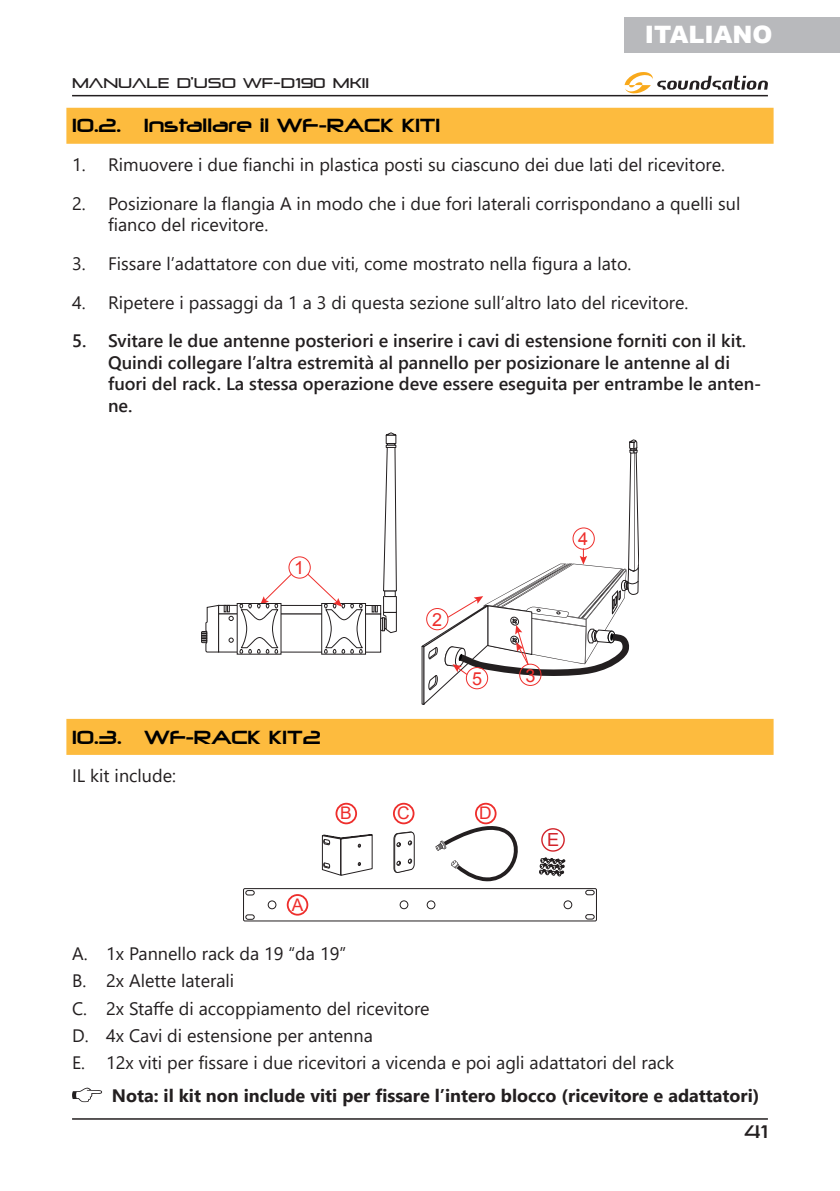
<style>
.page{position:relative;width:840px;height:1191px;background:#fff}
.page>*{position:absolute;margin:0;border:0;box-sizing:border-box;transform-origin:0 0}
.t1{font:900 24px "Arial";color:#fff}
.ITA_-_Basic_Text_w_3{font:18px/21.6px "Segoe UI";color:#231f20}
.t2{font:600 18px/21.6px "Segoe UI";color:#231f20}
.ITA_-_Dito_-_Tab_7mm{font:700 18px "Segoe UI";color:#231f20}
.t3{font:18px "Neuropolitical";color:#000}
.t4{font:18px "Arial";color:#ee2f2c}
.t5{font:18px "Pirulen";color:#231f20}
.t6{font:18px "Arial";color:#d1232a}
.t7{font:17.4px "Arial";color:#ee2e2c}
.t8{font:14px "Pirulen";color:#231f20}
</style>
<div class="page">
<div style="left:66px;top:108px;width:707px;height:36px;background:#fdbb3e"></div>
<div style="left:218px;top:605px;width:163px;height:9px;border:1px solid #231f20"></div>
<svg style="left:371px;top:605px;width:25px;height:28px"></svg>
<div style="left:383px;top:596px;width:13px;height:16px;background:#fff"></div>
<div style="left:383px;top:596px;width:13px;height:16px;border:1px solid #231f20"></div>
<div style="left:384px;top:590px;width:11px;height:7px;border:1px solid #231f20"></div>
<svg style="left:383px;top:443px;width:13px;height:148px"></svg>
<div style="left:386px;top:435px;width:10px;height:9px;border:1px solid #231f20"></div>
<svg style="left:385px;top:432px;width:12px;height:3px"></svg>
<svg style="left:201px;top:605px;width:32px;height:47px"></svg>
<div style="left:288px;top:556px;width:22px;height:22px;border:1px solid #ee2f2c;border-radius:50%"></div>
<svg style="left:306px;top:573px;width:57px;height:81px"></svg>
<svg style="left:239px;top:573px;width:53px;height:81px"></svg>
<svg style="left:421px;top:439px;width:217px;height:266px"></svg>
<div style="left:66px;top:719px;width:707px;height:36px;background:#fdbb3e"></div>
<svg style="left:321px;top:831px;width:94px;height:45px"></svg>
<svg style="left:435px;top:815px;width:83px;height:66px"></svg>
<div style="left:243px;top:888px;width:353px;height:33px;border:1px solid #231f20"></div>
<div style="left:245px;top:914px;width:9px;height:5px;border:1px solid #231f20;border-radius:2px"></div>
<div style="left:245px;top:890px;width:9px;height:5px;border:1px solid #231f20;border-radius:2px"></div>
<div style="left:267px;top:900px;width:9px;height:9px;border:1px solid #231f20;border-radius:50%"></div>
<div style="left:585px;top:890px;width:9px;height:5px;border:1px solid #231f20;border-radius:2px"></div>
<div style="left:585px;top:914px;width:9px;height:5px;border:1px solid #231f20;border-radius:2px"></div>
<div style="left:563px;top:900px;width:9px;height:9px;border:1px solid #231f20;border-radius:50%"></div>
<div style="left:399px;top:900px;width:9px;height:9px;border:1px solid #231f20;border-radius:50%"></div>
<div style="left:426px;top:900px;width:9px;height:9px;border:1px solid #231f20;border-radius:50%"></div>
<div style="left:286px;top:894px;width:22px;height:21px;border:2px solid #ee2e2c;border-radius:50%"></div>
<div style="left:335px;top:802px;width:22px;height:22px;border:2px solid #ee2e2c;border-radius:50%"></div>
<div style="left:393px;top:802px;width:21px;height:22px;border:2px solid #ee2e2c;border-radius:50%"></div>
<div style="left:475px;top:802px;width:21px;height:22px;border:2px solid #ee2e2c;border-radius:50%"></div>
<svg style="left:539px;top:857px;width:26px;height:20px"></svg>
<div style="left:541px;top:828px;width:23px;height:23px;border:1px solid #d1232a;border-radius:50%"></div>
<svg style="left:72px;top:1087px;width:30px;height:15px"></svg>
<hr style="left:72px;top:95px;width:695px;height:1px;background:#231f20">
<svg style="left:624px;top:72px;width:143px;height:22px"></svg>
<hr style="left:72px;top:1118px;width:695px;height:1px;background:#231f20">
<div style="left:624px;top:17px;width:215px;height:35px;background:#b8b9bc"></div>
<p class="t8" style="left:72px;top:74px;width:298px">MANUALE D’USO WF-D190 MKII</p>
<h1 class="t1" style="left:644px;top:17px;width:129px">ITALIANO</h1>
<p class="t3" style="left:72px;top:114px;width:50px">10.2.</p>
<p class="t3" style="left:144px;top:114px;width:297px">Installare il WF-RACK KIT1</p>
<p class="ITA_-_Basic_Text_w_3" style="left:72px;top:152px;width:654px">1. Rimuovere i due fianchi in plastica posti su ciascuno dei due lati del ricevitore.</p>
<p class="ITA_-_Basic_Text_w_3" style="left:108px;top:191px;width:633px;text-indent:-36px">2. Posizionare la flangia A in modo che i due fori laterali corrispondano a quelli sul fianco del ricevitore.</p>
<p class="ITA_-_Basic_Text_w_3" style="left:72px;top:251px;width:560px">3. Fissare l’adattatore con due viti, come mostrato nella figura a lato.</p>
<p class="ITA_-_Basic_Text_w_3" style="left:72px;top:290px;width:617px">4. Ripetere i passaggi da 1 a 3 di questa sezione sull’altro lato del ricevitore.</p>
<p class="t2" style="left:108px;top:328px;width:654px;text-indent:-36px">5. Svitare le due antenne posteriori e inserire i cavi di estensione forniti con il kit.<br>Quindi collegare l’altra estremità al pannello per posizionare le antenne al di fuori del rack. La stessa operazione deve essere eseguita per entrambe le anten&shy;ne.</p>
<p class="t4" style="left:294px;top:556px;width:12px">1</p>
<p class="t3" style="left:72px;top:725px;width:51px">10.3.</p>
<p class="t3" style="left:144px;top:725px;width:178px">WF-RACK KIT2</p>
<p class="ITA_-_Basic_Text_w_3" style="left:72px;top:763px;width:105px">IL kit include:</p>
<p class="t7" style="left:291px;top:892px;width:13px">A</p>
<p class="t4" style="left:432px;top:607px;width:12px">2</p>
<p class="t4" style="left:471px;top:667px;width:12px">5</p>
<p class="t4" style="left:525px;top:664px;width:12px">3</p>
<p class="t4" style="left:577px;top:527px;width:12px">4</p>
<p class="t7" style="left:340px;top:801px;width:13px">B</p>
<p class="t7" style="left:397px;top:801px;width:14px">C</p>
<p class="t7" style="left:479px;top:801px;width:14px">D</p>
<p class="t6" style="left:546px;top:827px;width:14px">E</p>
<p class="ITA_-_Basic_Text_w_3" style="left:72px;top:941px;width:275px">A. 1x Pannello rack da 19 “da 19”</p>
<p class="ITA_-_Basic_Text_w_3" style="left:72px;top:968px;width:164px">B. 2x Alette laterali</p>
<p class="ITA_-_Basic_Text_w_3" style="left:72px;top:995px;width:359px">C. 2x Staffe di accoppiamento del ricevitore</p>
<p class="ITA_-_Basic_Text_w_3" style="left:72px;top:1023px;width:302px">D. 4x Cavi di estensione per antenna</p>
<p class="ITA_-_Basic_Text_w_3" style="left:72px;top:1050px;width:603px">E. 12x viti per fissare i due ricevitori a vicenda e poi agli adattatori del rack</p>
<p class="ITA_-_Dito_-_Tab_7mm" style="left:112px;top:1078px;width:649px">Nota: il kit non include viti per fissare l’intero blocco (ricevitore e adattatori)</p>
<p class="t5" style="left:744px;top:1120px;width:25px">41</p>
</div>
